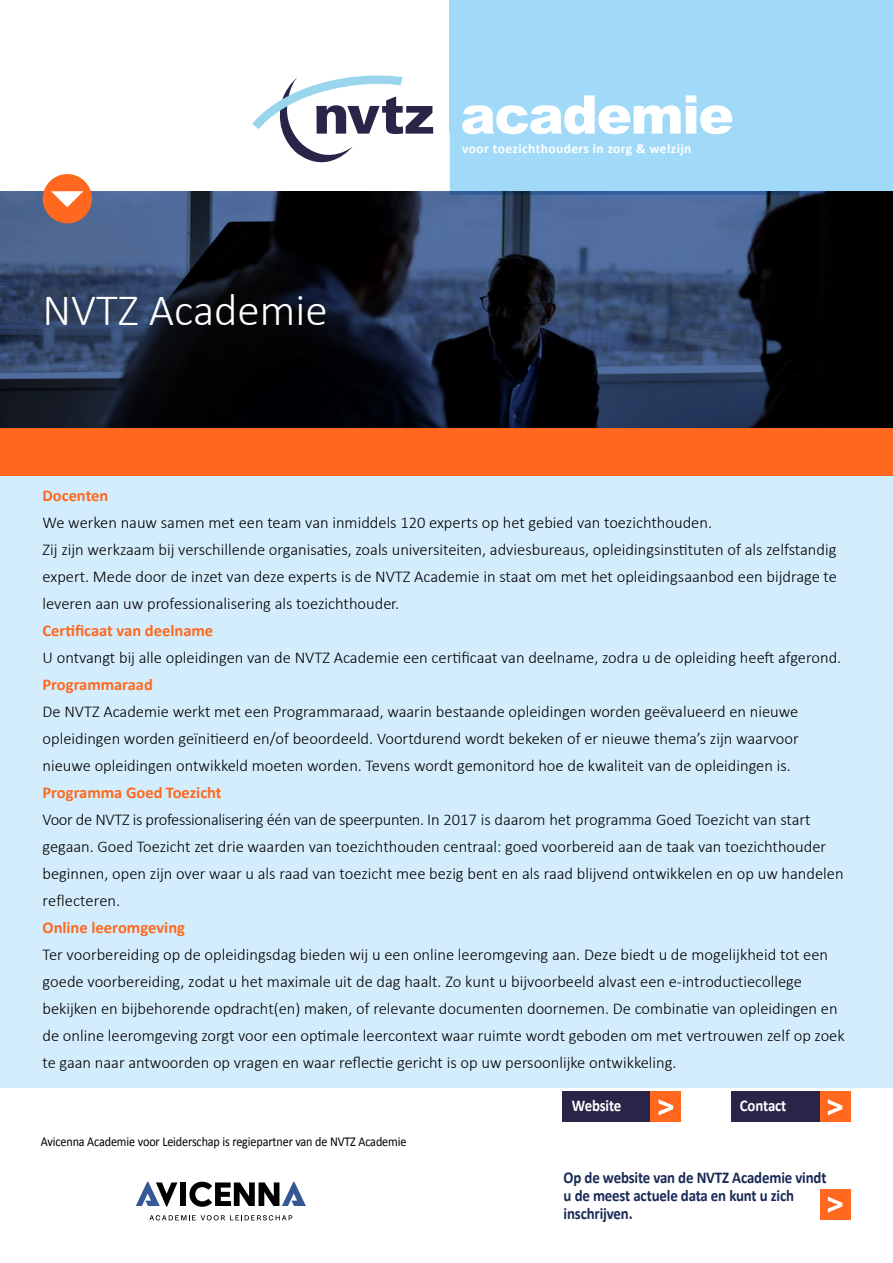
<style>
.page{position:relative;width:893px;height:1263px;background:#fff}
.page>*{position:absolute;margin:0;border:0;box-sizing:border-box;transform-origin:0 0}
.t1{font:300 45px "Calibri";color:#fff}
.t2{font:300 16.5px/27px "Calibri";color:#000}
.t3{font:700 16.5px "Calibri";color:#ff681e}
.t4{font:700 16.5px/18px "Calibri";letter-spacing:-.01em;color:#192a56;scale:.9 1}
.t5{font:700 16.5px "Calibri";letter-spacing:-.01em;color:#fff;scale:.9 1}
.t6{font:13.5px "Calibri";letter-spacing:-.01em;color:#000;scale:.9 1}
.t7{font:700 13.5px "Calibri";letter-spacing:.03em;color:#fff}
</style>
<div class="page">
<div style="left:450px;top:0;width:443px;height:191px;background:#a1daf8"></div>
<svg style="left:252px;top:75px;width:181px;height:88px"></svg>
<svg style="left:462px;top:95px;width:270px;height:39px"></svg>
<img style="left:0;top:191px;width:893px;height:237px">
<div style="left:0;top:476px;width:893px;height:787px;background:#d4edfc"></div>
<div style="left:0;top:428px;width:893px;height:48px;background:#ff681e"></div>
<div style="left:0;top:1089px;width:893px;height:174px;background:#fff"></div>
<svg style="left:136px;top:1182px;width:41px;height:25px"></svg>
<div style="left:180px;top:1182px;width:5px;height:24px;background:#000"></div>
<svg style="left:189px;top:1182px;width:117px;height:25px"></svg>
<svg style="left:149px;top:1215px;width:143px;height:5px"></svg>
<div style="left:820px;top:1189px;width:30px;height:30px;background:#ff681e"></div>
<svg style="left:828px;top:1196px;width:14px;height:17px"></svg>
<div style="left:563px;top:1092px;width:88px;height:30px;background:#292549"></div>
<div style="left:651px;top:1092px;width:30px;height:30px;background:#ff681e"></div>
<svg style="left:659px;top:1099px;width:14px;height:16px"></svg>
<div style="left:732px;top:1092px;width:88px;height:30px;background:#292549"></div>
<div style="left:820px;top:1092px;width:30px;height:30px;background:#ff681e"></div>
<svg style="left:828px;top:1099px;width:14px;height:16px"></svg>
<svg style="left:43px;top:174px;width:49px;height:49px"></svg>
<h1 class="t1" style="left:43px;top:282px;width:287px">NVTZ Academie</h1>
<p class="t7" style="left:462px;top:140px;width:231px">voor toezichthouders in zorg &amp; welzijn</p>
<p class="t3" style="left:43px;top:485px;width:67px">Docenten</p>
<p class="t2" style="left:43px;top:509px;width:796px">We werken nauw samen met een team van inmiddels 120 experts op het gebied van toezichthouden.<br>Zij zijn werkzaam bij verschillende organisaties, zoals universiteiten, adviesbureaus, opleidingsinstituten of als zelfstandig expert. Mede door de inzet van deze experts is de NVTZ Academie in staat om met het opleidingsaanbod een bijdrage te leveren aan uw professionalisering als toezichthouder.</p>
<p class="t3" style="left:43px;top:620px;width:172px">Certificaat van deelname</p>
<p class="t2" style="left:43px;top:644px;width:800px">U ontvangt bij alle opleidingen van de NVTZ Academie een certificaat van deelname, zodra u de opleiding heeft afgerond.</p>
<p class="t3" style="left:43px;top:674px;width:112px">Programmaraad</p>
<p class="t2" style="left:43px;top:698px;width:758px;text-align:justify">De NVTZ Academie werkt met een Programmaraad, waarin bestaande opleidingen worden geëvalueerd en nieuwe opleidingen worden geïnitieerd en/of beoordeeld. Voortdurend wordt bekeken of er nieuwe thema’s zijn waarvoor nieuwe opleidingen ontwikkeld moeten worden. Tevens wordt gemonitord hoe de kwaliteit van de opleidingen is.</p>
<p class="t3" style="left:43px;top:782px;width:181px">Programma Goed Toezicht</p>
<p class="t2" style="left:43px;top:806px;width:803px">Voor de NVTZ is professionalisering één van de speerpunten. In 2017 is daarom het programma Goed Toezicht van start gegaan. Goed Toezicht zet drie waarden van toezichthouden centraal: goed voorbereid aan de taak van toezichthouder beginnen, open zijn over waar u als raad van toezicht mee bezig bent en als raad blijvend ontwikkelen en op uw handelen reflecteren.</p>
<p class="t3" style="left:43px;top:917px;width:144px">Online leeromgeving</p>
<p class="t2" style="left:43px;top:941px;width:804px">Ter voorbereiding op de opleidingsdag bieden wij u een online leeromgeving aan. Deze biedt u de mogelijkheid tot een goede voorbereiding, zodat u het maximale uit de dag haalt. Zo kunt u bijvoorbeeld alvast een e-introductiecollege bekijken en bijbehorende opdracht(en) maken, of relevante documenten doornemen. De combinatie van opleidingen en de online leeromgeving zorgt voor een optimale leercontext waar ruimte wordt geboden om met vertrouwen zelf op zoek te gaan naar antwoorden op vragen en waar reflectie gericht is op uw persoonlijke ontwikkeling.</p>
<p class="t6" style="left:41px;top:1133px;width:408px">Avicenna Academie voor Leiderschap is regiepartner van de NVTZ Academie</p>
<p class="t5" style="left:572px;top:1095px;width:56px">Website</p>
<p class="t5" style="left:740px;top:1095px;width:53px">Contact</p>
<p class="t4" style="left:564px;top:1168px;width:294px">Op de website van de NVTZ Academie vindt u de meest actuele data en kunt u zich inschrijven.</p>
</div>
